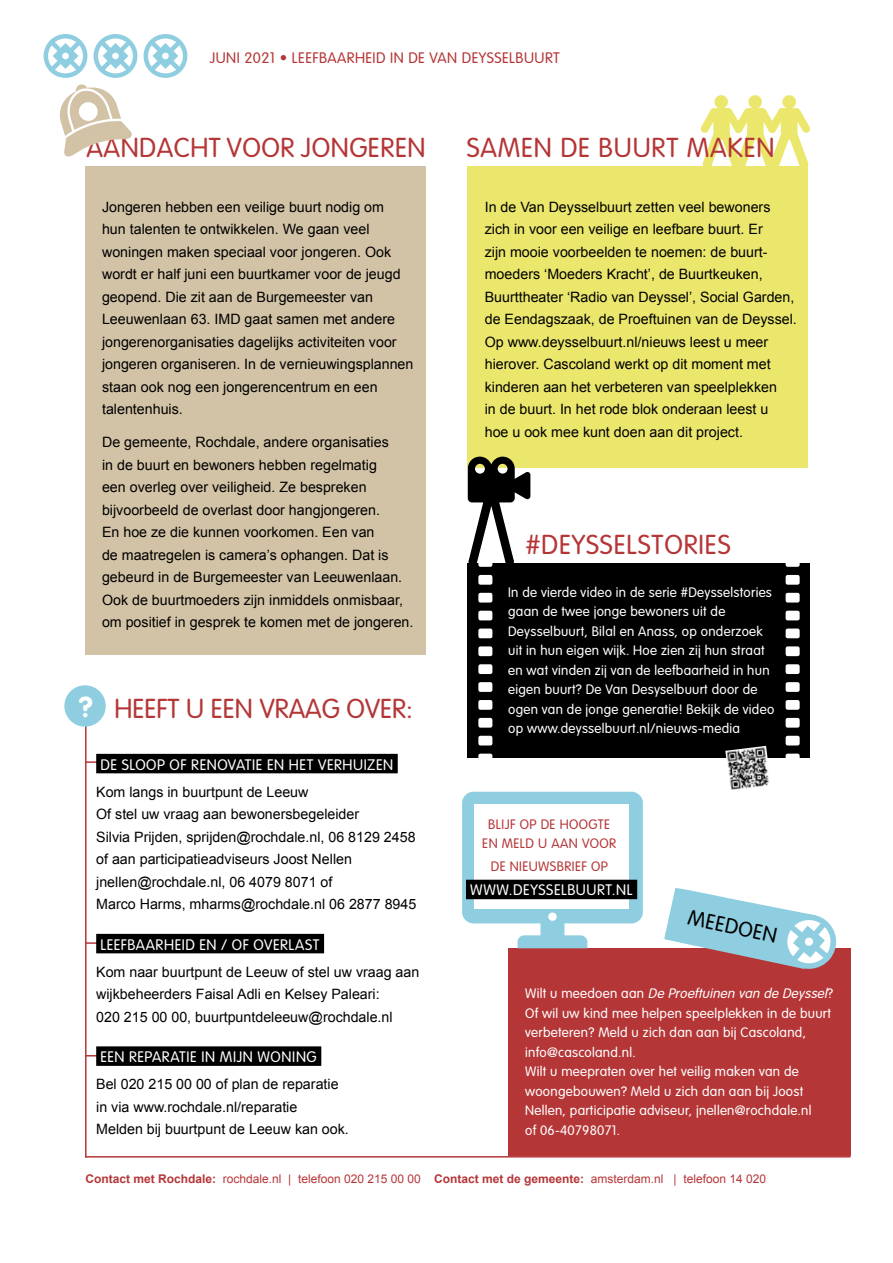
<style>
.page{position:relative;width:893px;height:1263px;background:#fff}
.page>*{position:absolute;margin:0;border:0;box-sizing:border-box;transform-origin:0 0}
.t1{font:300 27px "VAG Rounded";letter-spacing:.02em;color:#b53637}
.t2{font:300 27px "VAG Rounded";color:#b53637}
.t3{font:300 21px "VAG Rounded";color:#000}
.t4{font:300 15px "VAG Rounded";letter-spacing:.04em;color:#fff}
.t5{font:300 15px "VAG Rounded";letter-spacing:.03em;color:#b53637}
.t6{font:14.25px/22.5px "Arial";color:#000}
.t7{font:300 13.5px/19.5px "VAG Rounded";letter-spacing:.02em;color:#fff}
.t8{font:300 13.5px/19.5px "VAG Rounded";letter-spacing:.03em;color:#b53637;text-align:center}
.t9{font:12px "Arial";color:#b53637}
.s1{font-weight:700;font-size:28.5px;color:#fff}
.s2{font-style:italic}
.s3{font-weight:700}
</style>
<div class="page">
<div style="left:508px;top:948px;width:342px;height:208px;background:#b53637"></div>
<div style="left:85px;top:166px;width:340px;height:489px;background:#d3c3a6"></div>
<div style="left:468px;top:167px;width:340px;height:301px;background:#ebe76d"></div>
<hr style="left:85px;top:718px;width:2px;height:439px;background:#b53637">
<div style="left:64px;top:685px;width:42px;height:42px;background:#8fcee0;border-radius:50%"></div>
<hr style="left:85px;top:761px;width:21px;height:2px;background:#b53637">
<hr style="left:85px;top:942px;width:21px;height:2px;background:#b53637">
<svg style="left:44px;top:34px;width:143px;height:44px"></svg>
<div style="left:96px;top:754px;width:302px;height:19px;background:#000"></div>
<div style="left:96px;top:934px;width:228px;height:19px;background:#000"></div>
<div style="left:96px;top:1046px;width:225px;height:20px;background:#000"></div>
<hr style="left:85px;top:1156px;width:765px;height:1px;background:#b53637">
<svg style="left:664px;top:888px;width:173px;height:81px"></svg>
<div style="left:468px;top:563px;width:342px;height:195px;background:#000"></div>
<svg style="left:468px;top:457px;width:62px;height:110px"></svg>
<div style="left:479px;top:476px;width:26px;height:22px;background:#000"></div>
<img style="left:725px;top:746px;width:44px;height:44px">
<div style="left:478px;top:557px;width:14px;height:10px;background:#fff;border-radius:2px"></div>
<div style="left:478px;top:575px;width:14px;height:10px;background:#fff;border-radius:2px"></div>
<div style="left:478px;top:593px;width:14px;height:9px;background:#fff;border-radius:2px"></div>
<div style="left:478px;top:611px;width:14px;height:9px;background:#fff;border-radius:2px"></div>
<div style="left:478px;top:628px;width:14px;height:10px;background:#fff;border-radius:2px"></div>
<div style="left:478px;top:646px;width:14px;height:10px;background:#fff;border-radius:2px"></div>
<div style="left:478px;top:664px;width:14px;height:10px;background:#fff;border-radius:2px"></div>
<div style="left:478px;top:682px;width:14px;height:10px;background:#fff;border-radius:2px"></div>
<div style="left:478px;top:700px;width:14px;height:10px;background:#fff;border-radius:2px"></div>
<div style="left:478px;top:718px;width:14px;height:10px;background:#fff;border-radius:2px"></div>
<div style="left:478px;top:736px;width:14px;height:9px;background:#fff;border-radius:2px"></div>
<div style="left:478px;top:754px;width:14px;height:9px;background:#fff;border-radius:2px"></div>
<svg style="left:478px;top:789px;width:14px;height:10px"></svg>
<div style="left:786px;top:557px;width:14px;height:10px;background:#fff;border-radius:2px"></div>
<div style="left:786px;top:575px;width:14px;height:10px;background:#fff;border-radius:2px"></div>
<div style="left:786px;top:593px;width:14px;height:9px;background:#fff;border-radius:2px"></div>
<div style="left:786px;top:611px;width:14px;height:9px;background:#fff;border-radius:2px"></div>
<div style="left:786px;top:628px;width:14px;height:10px;background:#fff;border-radius:2px"></div>
<div style="left:786px;top:646px;width:14px;height:10px;background:#fff;border-radius:2px"></div>
<div style="left:786px;top:664px;width:14px;height:10px;background:#fff;border-radius:2px"></div>
<div style="left:786px;top:682px;width:14px;height:10px;background:#fff;border-radius:2px"></div>
<div style="left:786px;top:700px;width:14px;height:10px;background:#fff;border-radius:2px"></div>
<div style="left:786px;top:718px;width:14px;height:10px;background:#fff;border-radius:2px"></div>
<div style="left:786px;top:736px;width:14px;height:9px;background:#fff;border-radius:2px"></div>
<div style="left:786px;top:754px;width:14px;height:9px;background:#fff;border-radius:2px"></div>
<svg style="left:700px;top:95px;width:110px;height:72px"></svg>
<svg style="left:59px;top:84px;width:73px;height:73px"></svg>
<svg style="left:462px;top:792px;width:181px;height:156px"></svg>
<div style="left:475px;top:804px;width:154px;height:104px;background:#fff"></div>
<div style="left:548px;top:912px;width:9px;height:9px;background:#fff;border-radius:50%"></div>
<div style="left:466px;top:880px;width:171px;height:19px;background:#000"></div>
<p class="t5" style="left:210px;top:49px;width:352px">JUNI 2021 • LEEFBAARHEID IN DE VAN DEYSSELBUURT</p>
<h1 class="t1" style="left:87px;top:132px;width:341px">AANDACHT VOOR JONGEREN</h1>
<h1 class="t1" style="left:467px;top:132px;width:309px">SAMEN DE BUURT MAKEN</h1>
<p class="t6" style="left:102px;top:195px;width:313px">Jongeren hebben een veilige buurt nodig om<br>hun talenten te ontwikkelen. We gaan veel woningen maken speciaal voor jongeren. Ook wordt er half juni een buurtkamer voor de jeugd geopend. Die zit aan de Burgemeester van Leeuwenlaan 63. IMD gaat samen met andere jongerenorganisaties dagelijks activiteiten voor jongeren organiseren. In de vernieuwingsplannen staan ook nog een jongerencentrum en een talentenhuis.</p>
<p class="t6" style="left:102px;top:431px;width:313px">De gemeente, Rochdale, andere organisaties<br>in de buurt en bewoners hebben regelmatig<br>een overleg over veiligheid. Ze bespreken bijvoorbeeld de overlast door hangjongeren.<br>En hoe ze die kunnen voorkomen. Een van<br>de maatregelen is camera’s ophangen. Dat is gebeurd in de Burgemeester van Leeuwenlaan.<br>Ook de buurtmoeders zijn inmiddels onmisbaar, om positief in gesprek te komen met de jongeren.</p>
<h1 class="t2" style="left:79px;top:693px;width:335px"><span class="s1">?</span> HEEFT U EEN VRAAG OVER:</h1>
<p class="t4" style="left:100px;top:756px;width:294px">DE SLOOP OF RENOVATIE EN HET VERHUIZEN</p>
<p class="t6" style="left:96px;top:780px;width:322px">Kom langs in buurtpunt de Leeuw<br>Of stel uw vraag aan bewonersbegeleider<br>Silvia Prijden, sprijden@rochdale.nl, 06 8129 2458 of aan participatieadviseurs Joost Nellen jnellen@rochdale.nl, 06 4079 8071 of<br>Marco Harms, mharms@rochdale.nl 06 2877 8945</p>
<p class="t4" style="left:100px;top:936px;width:221px">LEEFBAARHEID EN / OF OVERLAST</p>
<p class="t6" style="left:96px;top:960px;width:325px">Kom naar buurtpunt de Leeuw of stel uw vraag aan wijkbeheerders Faisal Adli en Kelsey Paleari:<br>020 215 00 00, buurtpuntdeleeuw@rochdale.nl</p>
<p class="t4" style="left:100px;top:1048px;width:218px">EEN REPARATIE IN MIJN WONING</p>
<p class="t6" style="left:96px;top:1073px;width:254px">Bel 020 215 00 00 of plan de reparatie in via www.rochdale.nl/reparatie<br>Melden bij buurtpunt de Leeuw kan ook.</p>
<p class="t6" style="left:485px;top:195px;width:314px">In de Van Deysselbuurt zetten veel bewoners zich in voor een veilige en leefbare buurt. Er<br>zijn mooie voorbeelden te noemen: de buurt&shy;moeders ‘Moeders Kracht’, de Buurtkeuken, Buurttheater ‘Radio van Deyssel’, Social Garden, de Eendagszaak, de Proeftuinen van de Deyssel.<br>Op www.deysselbuurt.nl/nieuws leest u meer hierover. Cascoland werkt op dit moment met kinderen aan het verbeteren van speelplekken<br>in de buurt. In het rode blok onderaan leest u<br>hoe u ook mee kunt doen aan dit project.</p>
<h1 class="t1" style="left:526px;top:529px;width:206px">#DEYSSELSTORIES</h1>
<p class="t7" style="left:508px;top:582px;width:268px">In de vierde video in de serie #Deysselstories gaan de twee jonge bewoners uit de Deysselbuurt, Bilal en Anass, op onderzoek uit in hun eigen wijk. Hoe zien zij hun straat en wat vinden zij van de leefbaarheid in hun eigen buurt? De Van Desyselbuurt door de ogen van de jonge generatie! Bekijk de video op www.deysselbuurt.nl/nieuws-media</p>
<p class="t8" style="left:482px;top:814px;width:136px">BLIJF OP DE HOOGTE<br>EN MELD U AAN VOOR</p>
<p class="t8" style="left:491px;top:856px;width:119px">DE NIEUWSBRIEF OP</p>
<p class="t4" style="left:470px;top:881px;width:164px">WWW.DEYSSELBUURT.NL</p>
<h2 class="t3" style="left:691px;top:905px;width:92px;rotate:12deg">MEEDOEN</h2>
<p class="t7" style="left:525px;top:984px;width:310px">W i l t u m e e d o e n a a n <span class="s2">De Proeftuinen van de Deyssel</span>?<br>Of wil uw kind mee helpen speelplekken in de buurt verbeteren? Meld u zich dan aan bij Cascoland, info@cascoland.nl.<br>Wilt u meepraten over het veilig maken van de woongebouwen? Meld u zich dan aan bij Joost Nellen, participatie adviseur, jnellen@rochdale.nl<br>of 06-40798071.</p>
<p class="t9" style="left:85px;top:1171px;width:682px"><span class="s3">Contact met Rochdale:</span> rochdale.nl | telefoon 020 215 00 00 <span class="s3">Contact met de gemeente:</span> amsterdam.nl | telefoon 14 020</p>
</div>
